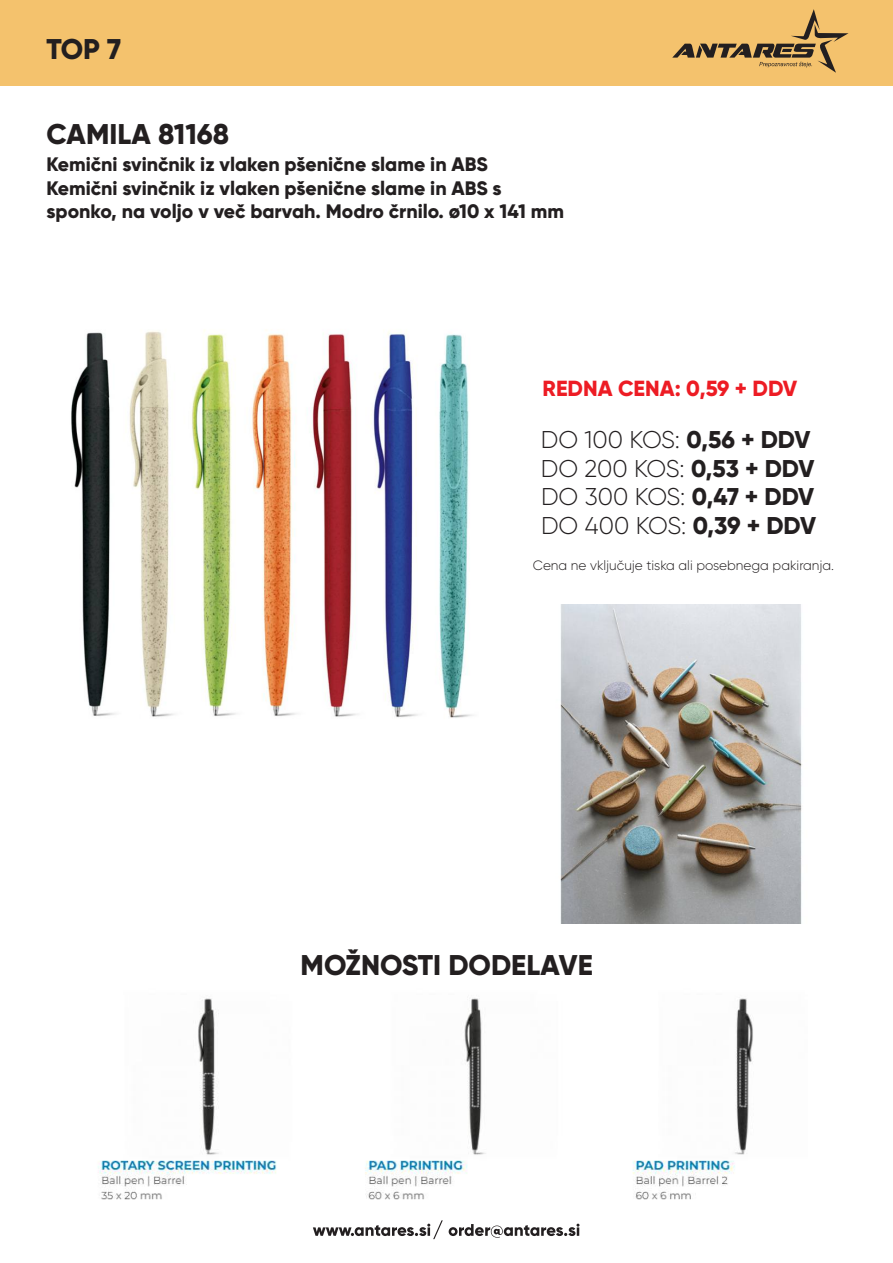
<style>
.page{position:relative;width:893px;height:1263px;background:#fff}
.page>*{position:absolute;margin:0;border:0;box-sizing:border-box;transform-origin:0 0}
.t1{font:800 28.5px "Gilroy";color:#231f20}
.t2{font:300 24.3px/28.8px "Gilroy";color:#231f20}
.t3{font:800 21.9px "Gilroy";color:#ed1c24}
.t4{font:800 19.5px/23.9px "Gilroy";color:#231f20}
.t5{font:300 13.5px "Gilroy";color:#231f20}
.s1{font-weight:800}
</style>
<div class="page">
<img style="left:71px;top:330px;width:402px;height:388px">
<div style="left:0;top:0;width:893px;height:85px;background:#f4c26d"></div>
<svg style="left:672px;top:9px;width:176px;height:64px"></svg>
<svg style="left:313px;top:1220px;width:266px;height:19px"></svg>
<img style="left:560px;top:604px;width:242px;height:319px">
<img style="left:98px;top:998px;width:655px;height:202px">
<h1 class="t1" style="left:46px;top:36px;width:76px">TOP 7</h1>
<h1 class="t1" style="left:46px;top:122px;width:184px">CAMILA 81168</h1>
<p class="t4" style="left:46px;top:153px;width:519px">Kemični svinčnik iz vlaken pšenične slame in ABS<br>Kemični svinčnik iz vlaken pšenične slame in ABS s sponko, na voljo v več barvah. Modro črnilo. ø10 x 141 mm</p>
<p class="t3" style="left:543px;top:378px;width:256px">REDNA CENA: 0,59 + DDV</p>
<p class="t2" style="left:541px;top:426px;width:277px">DO 100 KOS: <span class="s1">0,56 + DDV<br></span>DO 200 KOS: <span class="s1">0,53 + DDV<br></span>DO 300 KOS: <span class="s1">0,47 + DDV<br></span>DO 400 KOS: <span class="s1">0,39 + DDV</span></p>
<p class="t5" style="left:533px;top:559px;width:303px">Cena ne vključuje tiska ali posebnega pakiranja.</p>
<h1 class="t1" style="left:301px;top:952px;width:294px">MOŽNOSTI DODELAVE</h1>
</div>
